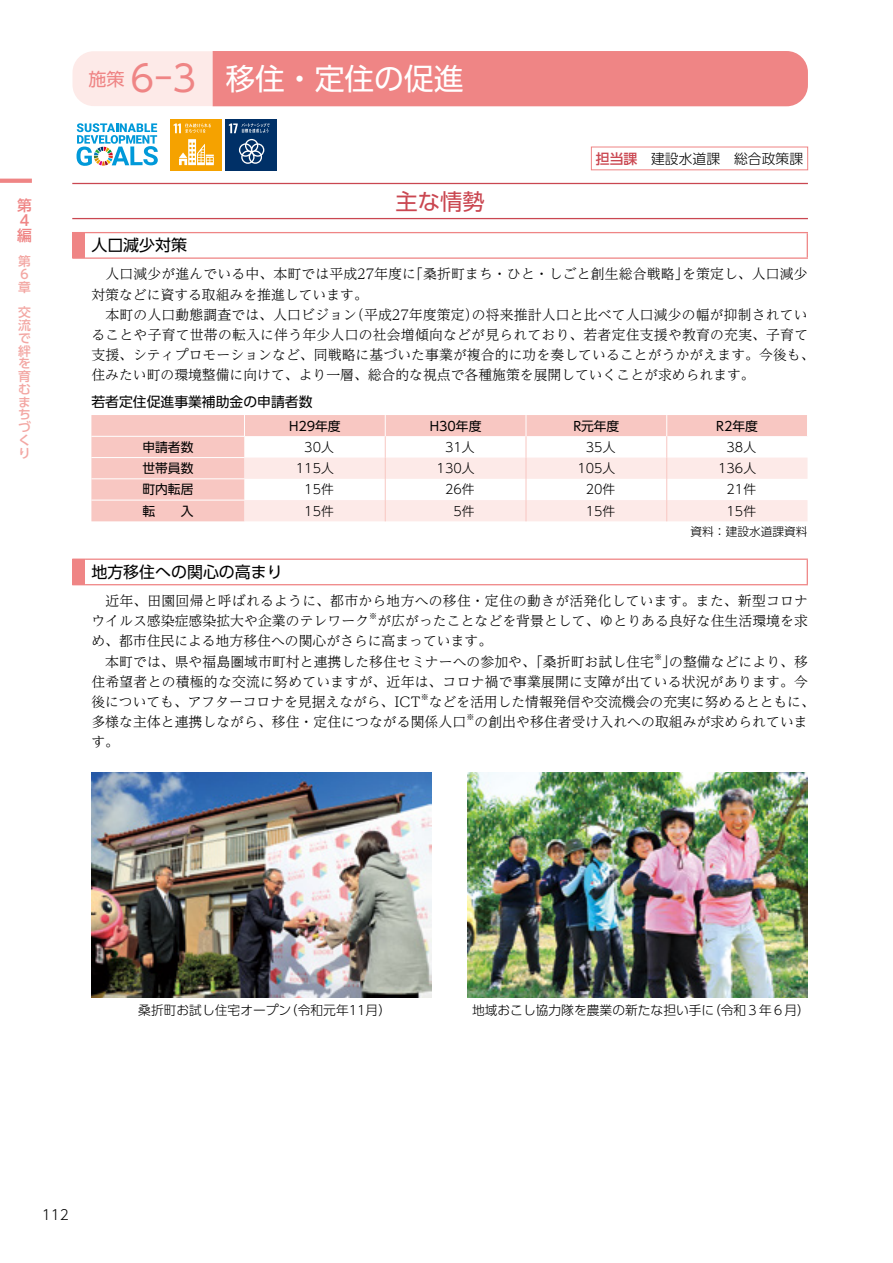
<style>
.page{position:relative;width:893px;height:1263px;background:#fff}
.page>*{position:absolute;margin:0;border:0;box-sizing:border-box;transform-origin:0 0}
.t1{font:29.7px "UD Shin Go Pr 6 N";color:#fff}
.t2{font:22.35px "UD Shin Go Pr 6 N";color:#ca4751}
.t3{font:15.9px "UD Shin Go Pr 6 N";color:#000}
.t4{font:500 14.85px/14.9px "UD Shin Go Pr 6 N";color:#ef8585}
.t5{font:300 13.8px/20.2px "UD Reimin Pr 6 N";letter-spacing:.005em;color:#000}
.t6{font:300 13.8px "UD Shin Go Pr 6 N";color:#000}
.t7{font:13.8px "UD Shin Go Pr 6 N";color:#000}
.t8{font:300 12.75px "UD Shin Go Pr 6 N";color:#000}
.t9{font:12.75px "UD Shin Go Pr 6 N";color:#000}
.t10{font:500 12.75px/12.8px "UD Shin Go Pr 6 N";color:#f3a7a3}
.t11{font:300 11.7px "UD Shin Go Pr 6 N";color:#000}
.t12{font:300 8.1px "UD Reimin Pr 6 N";color:#000}
.s1{font-size:18px;color:#ef8585}
.s2{font-size:36.15px;color:#ef8585}
.s3{font-weight:500;color:#ca4751}
</style>
<div class="page">
<svg style="left:72px;top:51px;width:736px;height:55px;background:#f19998"></svg>
<div style="left:171px;top:119px;width:51px;height:51px;background:#f5a200"></div>
<svg style="left:179px;top:139px;width:35px;height:26px"></svg>
<svg style="left:174px;top:123px;width:37px;height:10px"></svg>
<div style="left:226px;top:119px;width:51px;height:51px;background:#003067"></div>
<svg style="left:239px;top:139px;width:25px;height:25px"></svg>
<svg style="left:229px;top:123px;width:41px;height:10px"></svg>
<hr style="left:72px;top:183px;width:736px;height:1px;background:#ca4751">
<hr style="left:72px;top:218px;width:736px;height:1px;background:#ca4751">
<div style="left:72px;top:233px;width:13px;height:25px;background:#ef8585"></div>
<hr style="left:85px;top:257px;width:723px;height:2px;background:#ef8585">
<svg style="left:72px;top:258px;width:13px;height:1px"></svg>
<svg style="left:72px;top:232px;width:13px;height:1px"></svg>
<hr style="left:85px;top:232px;width:723px;height:1px;background:#ef8585">
<svg style="left:807px;top:233px;width:1px;height:24px"></svg>
<div style="left:91px;top:415px;width:153px;height:106px;background:#f8c7c2"></div>
<hr style="left:91px;top:436px;width:154px;height:1px;background:#fff">
<hr style="left:91px;top:457px;width:153px;height:1px;background:#fff">
<hr style="left:91px;top:479px;width:153px;height:1px;background:#fff">
<hr style="left:91px;top:500px;width:153px;height:1px;background:#fff">
<svg style="left:244px;top:415px;width:564px;height:106px"></svg>
<div style="left:72px;top:559px;width:13px;height:26px;background:#ef8585"></div>
<svg style="left:72px;top:558px;width:13px;height:1px"></svg>
<hr style="left:85px;top:558px;width:723px;height:2px;background:#ef8585">
<hr style="left:85px;top:584px;width:723px;height:1px;background:#ef8585">
<svg style="left:807px;top:560px;width:1px;height:24px"></svg>
<div style="left:591px;top:147px;width:217px;height:23px;border:1px solid #ef8585"></div>
<img style="left:91px;top:772px;width:341px;height:226px">
<img style="left:468px;top:772px;width:340px;height:226px">
<svg style="left:77px;top:123px;width:81px;height:43px"></svg>
<svg style="left:0;top:179px;width:32px;height:4px"></svg>
<p class="t4" style="left:17px;top:197px;width:16px">第<br>４編</p>
<p class="t10" style="left:18px;top:255px;width:14px">第<br>６章</p>
<p class="t10" style="left:18px;top:306px;width:14px">交流で絆を育むまちづくり</p>
<h1 class="t1" style="left:88px;top:55px;width:376px"><span class="s1">施策</span> <span class="s2">6-3</span> 移住・定住の促進</h1>
<h2 class="t2" style="left:395px;top:183px;width:91px">主な情勢</h2>
<p class="t6" style="left:596px;top:147px;width:209px"><span class="s3">担当課</span>　建設水道課　総合政策課</p>
<p class="t3" style="left:91px;top:232px;width:97px">人口減少対策</p>
<p class="t5" style="left:91px;top:264px;width:725px">　人口減少が進んでいる中、本町では平成27年度に「桑折町まち・ひと・しごと創生総合戦略」を策定し、人口減少対策などに資する取組みを推進しています。<br>　本町の人口動態調査では、人口ビジョン（平成27年度策定）の将来推計人口と比べて人口減少の幅が抑制されていることや子育て世帯の転入に伴う年少人口の社会増傾向などが見られており、若者定住支援や教育の充実、子育て支援、シティプロモーションなど、同戦略に基づいた事業が複合的に功を奏していることがうかがえます。今後も、住みたい町の環境整備に向けて、より一層、総合的な視点で各種施策を展開していくことが求められます。</p>
<p class="t7" style="left:91px;top:391px;width:223px">若者定住促進事業補助金の申請者数</p>
<p class="t9" style="left:289px;top:415px;width:53px">H29年度</p>
<p class="t9" style="left:430px;top:415px;width:53px">H30年度</p>
<p class="t9" style="left:573px;top:415px;width:48px">R元年度</p>
<p class="t9" style="left:716px;top:415px;width:43px">R2年度</p>
<p class="t9" style="left:142px;top:437px;width:53px">申請者数</p>
<p class="t8" style="left:304px;top:437px;width:31px">30人</p>
<p class="t8" style="left:445px;top:437px;width:31px">31人</p>
<p class="t8" style="left:586px;top:437px;width:31px">35人</p>
<p class="t8" style="left:727px;top:437px;width:31px">38人</p>
<p class="t9" style="left:142px;top:458px;width:53px">世帯員数</p>
<p class="t8" style="left:296px;top:458px;width:40px">115人</p>
<p class="t8" style="left:437px;top:458px;width:40px">130人</p>
<p class="t8" style="left:577px;top:458px;width:40px">105人</p>
<p class="t8" style="left:718px;top:458px;width:40px">136人</p>
<p class="t9" style="left:142px;top:479px;width:53px">町内転居</p>
<p class="t8" style="left:304px;top:479px;width:31px">15件</p>
<p class="t8" style="left:445px;top:479px;width:31px">26件</p>
<p class="t8" style="left:586px;top:479px;width:31px">20件</p>
<p class="t8" style="left:726px;top:479px;width:31px">21件</p>
<p class="t9" style="left:142px;top:500px;width:53px">転　　入</p>
<p class="t8" style="left:304px;top:500px;width:31px">15件</p>
<p class="t8" style="left:453px;top:500px;width:23px">5件</p>
<p class="t8" style="left:586px;top:500px;width:31px">15件</p>
<p class="t8" style="left:726px;top:500px;width:31px">15件</p>
<p class="t11" style="left:691px;top:522px;width:118px">資料：建設水道課資料</p>
<p class="t3" style="left:91px;top:559px;width:193px">地方移住への関心の高まり</p>
<p class="t5" style="left:91px;top:590px;width:718px">　近年、田園回帰と呼ばれるように、都市から地方への移住・定住の動きが活発化しています。また、新型コロナウイルス感染症感染拡大や企業のテレワーク</p>
<p class="t12" style="left:369px;top:610px;width:10px">※</p>
<p class="t5" style="left:91px;top:610px;width:718px;text-indent:286px">が広がったことなどを背景として、ゆとりある良好な住生活環境を求め、都市住民による地方移住への関心がさらに高まっています。<br>　本町では、県や福島圏域市町村と連携した移住セミナーへの参加や、「桑折町お試し住宅</p>
<p class="t12" style="left:654px;top:650px;width:10px">※</p>
<p class="t5" style="left:91px;top:651px;width:718px;text-align:justify;text-indent:571px">」の整備などにより、移住希望者との積極的な交流に努めていますが、近年は、コロナ禍で事業展開に支障が出ている状況があります。今後についても、アフターコロナを見据えながら、ICT</p>
<p class="t12" style="left:421px;top:690px;width:10px">※</p>
<p class="t5" style="left:91px;top:691px;width:725px;text-indent:337px">などを活用した情報発信や交流機会の充実に努めるとともに、多様な主体と連携しながら、移住・定住につながる関係人口</p>
<p class="t12" style="left:466px;top:711px;width:10px">※</p>
<p class="t5" style="left:474px;top:711px;width:335px">の創出や移住者受け入れへの取組みが求められていま</p>
<p class="t5" style="left:91px;top:731px;width:29px">す。</p>
<p class="t8" style="left:138px;top:1000px;width:254px">桑折町お試し住宅オープン（令和元年11月）</p>
<p class="t8" style="left:472px;top:1000px;width:340px">地域おこし協力隊を農業の新たな担い手に（令和３年６月）</p>
<p class="t6" style="left:42px;top:1204px;width:29px">112</p>
</div>
